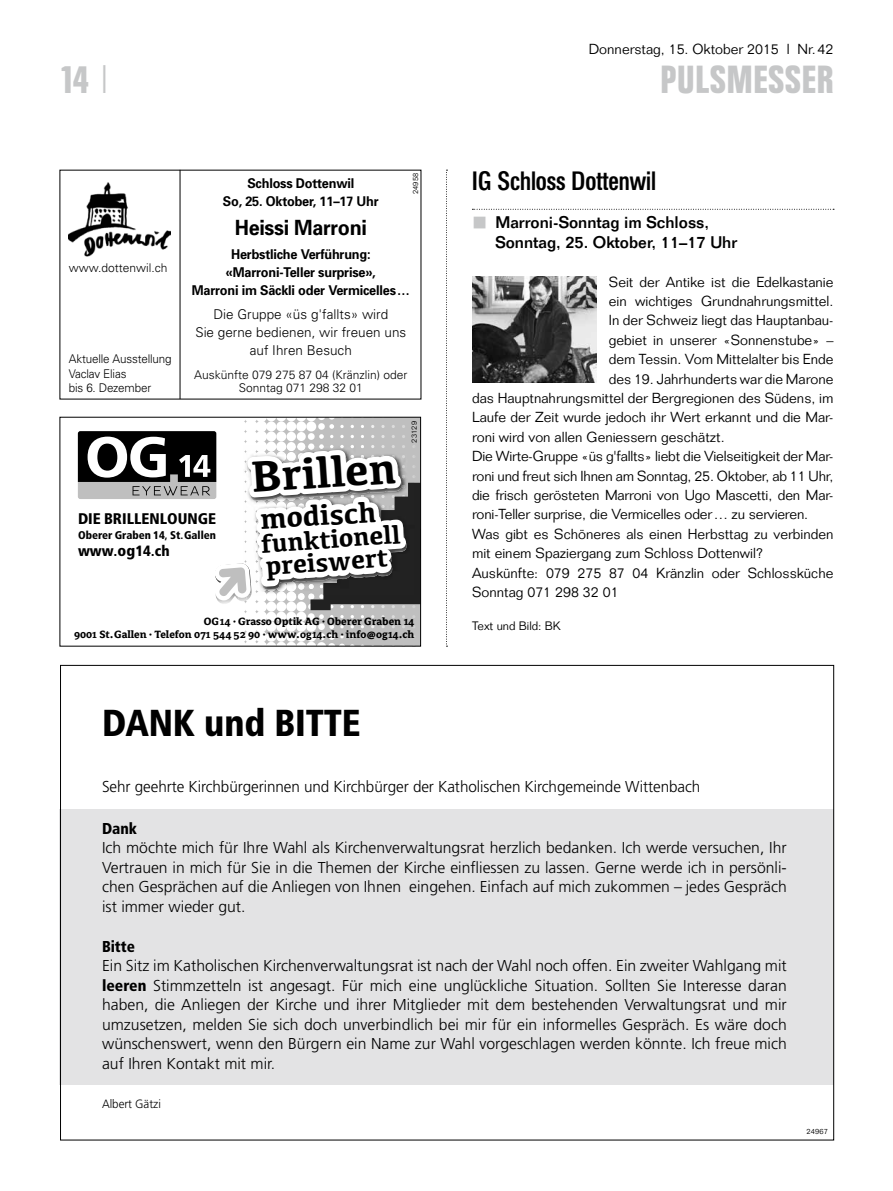
<style>
.page{position:relative;width:893px;height:1191px;background:#fff}
.page>*{position:absolute;margin:0;border:0;box-sizing:border-box;transform-origin:0 0}
.t1{font:700 45.15px "Kefa";color:#000}
.t2{font:700 39px "Folio Condensed BQ";letter-spacing:.03em;color:#c6c7c8}
.t3{font:900 condensed 37.5px "Frutiger LT Std";letter-spacing:-.005em;color:#000}
.t4{font:700 29.85px "Kefa";color:#000}
.t5{font:700 27px "Kefa";color:#000}
.t6{font:700 26.85px "Kefa";color:#000}
.t7{font:500 26.25px "Folio Condensed BQ";color:#000}
.t8{font:700 21px "Univers";letter-spacing:-.015em;color:#000;scale:.94 1}
.t9{font:500 16.5px/19.4px "Folio";color:#000}
.t10{font:300 15.75px/19.5px "Frutiger LT Std";color:#000;text-align:justify}
.t11{font:900 condensed 15.75px "Frutiger LT Std";letter-spacing:-.005em;color:#000}
.t12{font:900 condensed 15.45px "Frutiger LT Std";color:#000}
.t13{font:900 condensed 14.85px "Frutiger LT Std";color:#000}
.t14{font:300 14.25px "Folio";color:#000}
.t15{font:700 13.5px/18px "Univers";letter-spacing:-.015em;color:#000;text-align:center;scale:.94 1}
.t16{font:300 13.5px/18px "Univers";color:#000;text-align:center}
.t17{font:300 12px/14.4px "Univers";color:#000;text-align:center}
.t18{font:300 12px "Folio";color:#000}
.t19{font:300 12px "Frutiger LT Std";letter-spacing:-.005em;color:#000}
.t20{font:700 11.7px/13.2px "Avance";color:#000;text-align:right}
.t21{font:900 condensed 11.25px "Frutiger LT Std";color:#000}
.t22{font:300 7.5px "Folio";letter-spacing:.02em;color:#000}
.s1{font-family:"Folio";font-weight:300}
.s2{font-weight:700}
.s3{font-weight:700;font-size:15.45px}
.s4{font-size:15.45px}
.s5{font-weight:900;font-stretch:condensed}
</style>
<div class="page">
<svg style="left:446px;top:170px;width:1px;height:477px"></svg>
<svg style="left:472px;top:209px;width:362px;height:1px"></svg>
<img style="left:472px;top:276px;width:124px;height:107px">
<svg style="left:77px;top:419px;width:342px;height:225px"></svg>
<div style="left:60px;top:417px;width:361px;height:229px;border:1px solid #000"></div>
<hr style="left:180px;top:170px;width:1px;height:229px;background:#000">
<img style="left:69px;top:182px;width:102px;height:75px">
<div style="left:60px;top:809px;width:774px;height:276px;background:#e3e3e4"></div>
<h2 class="t2" style="left:60px;top:58px;width:51px">14 <span class="s1">|</span></h2>
<p class="t17" style="left:69px;top:260px;width:100px">www.dottenwil.ch</p>
<p class="t17" style="left:69px;top:352px;width:104px;text-align:left">Aktuelle Ausstellung<br>Vaclav Elias<br>bis 6. Dezember</p>
<p class="t22" style="left:411px;top:194px;width:23px;rotate:-90deg">24958</p>
<p class="t15" style="left:223px;top:174px;width:167px">Schloss Dottenwil<br>So, 25. Oktober, 11–17 Uhr</p>
<h3 class="t8" style="left:235px;top:214px;width:142px">Heissi Marroni</h3>
<p class="t15" style="left:192px;top:245px;width:234px">Herbstliche Verführung: «Marroni-Teller surprise»,<br>Marroni im Säckli oder Vermicelles…</p>
<p class="t16" style="left:195px;top:305px;width:212px">Die Gruppe «üs g'fallts» wird<br>Sie gerne bedienen, wir freuen uns auf Ihren Besuch</p>
<p class="t17" style="left:194px;top:368px;width:215px;line-height:13.5px">Auskünfte 079 275 87 04 (Kränzlin) oder<br>Sonntag 071 298 32 01</p>
<h1 class="t1" style="left:249px;top:447px;width:147px;rotate:-4deg">Brillen</h1>
<p class="t22" style="left:410px;top:442px;width:23px;rotate:-90deg">23129</p>
<p class="t12" style="left:78px;top:510px;width:140px">DIE BRILLENLOUNGE</p>
<p class="t21" style="left:78px;top:529px;width:139px">Oberer Graben 14<span class="s2">,</span> St<span class="s2">.</span>Gallen</p>
<p class="t13" style="left:78px;top:542px;width:93px">www<span class="s3">.</span><span class="s4">og</span>14<span class="s3">.</span>ch</p>
<h3 class="t4" style="left:259px;top:498px;width:118px;rotate:-3deg">modisch</h3>
<h3 class="t6" style="left:260px;top:526px;width:141px;rotate:-4deg">funktionell</h3>
<h3 class="t5" style="left:265px;top:548px;width:124px;rotate:-4deg">preiswert</h3>
<p class="t20" style="left:74px;top:614px;width:342px">OG14 · Grasso Optik AG · Oberer Graben 14<br>9001 St.Gallen · Telefon 071 544 52 90 · www.og14.ch · info@og14.ch</p>
<h3 class="t3" style="left:102px;top:700px;width:260px">DANK und BITTE</h3>
<p class="t14" style="left:589px;top:40px;width:246px">Donnerstag, 15. Oktober 2015 l Nr.42</p>
<h2 class="t2" style="left:661px;top:58px;width:174px">PULSMESSER</h2>
<h3 class="t7" style="left:472px;top:166px;width:185px">IG Schloss Dottenwil</h3>
<p class="t9" style="left:495px;top:213px;width:243px">Marroni-Sonntag im Schloss,<br>Sonntag, 25. Oktober, 11–17 Uhr</p>
<p class="t14" style="left:609px;top:273px;width:226px">Seit der Antike ist die Edelkastanie</p>
<p class="t14" style="left:609px;top:292px;width:226px">ein wichtiges Grundnahrungsmittel.</p>
<p class="t14" style="left:609px;top:312px;width:226px">In der Schweiz liegt das Hauptanbau-</p>
<p class="t14" style="left:609px;top:331px;width:226px">gebiet in unserer «Sonnenstube» –</p>
<p class="t14" style="left:609px;top:350px;width:226px">dem Tessin. Vom Mittelalter bis Ende</p>
<p class="t14" style="left:609px;top:370px;width:226px">des 19. Jahrhunderts war die Marone</p>
<p class="t14" style="left:472px;top:389px;width:363px">das Hauptnahrungsmittel der Bergregionen des Südens, im</p>
<p class="t14" style="left:472px;top:409px;width:363px">Laufe der Zeit wurde jedoch ihr Wert erkannt und die Mar-</p>
<p class="t14" style="left:472px;top:428px;width:254px">roni wird von allen Geniessern geschätzt.</p>
<p class="t14" style="left:472px;top:447px;width:363px">Die Wirte-Gruppe «üs g'fallts» liebt die Vielseitigkeit der Mar-</p>
<p class="t14" style="left:472px;top:467px;width:363px">roni und freut sich Ihnen am Sonntag, 25. Oktober, ab 11 Uhr,</p>
<p class="t14" style="left:472px;top:486px;width:363px">die frisch gerösteten Marroni von Ugo Mascetti, den Mar-</p>
<p class="t14" style="left:472px;top:506px;width:338px">roni-Teller surprise, die Vermicelles oder… zu servieren.</p>
<p class="t14" style="left:472px;top:525px;width:363px">Was gibt es Schöneres als einen Herbsttag zu verbinden</p>
<p class="t14" style="left:472px;top:544px;width:292px">mit einem Spaziergang zum Schloss Dottenwil?</p>
<p class="t14" style="left:472px;top:564px;width:363px">Auskünfte: 079 275 87 04 Kränzlin oder Schlossküche</p>
<p class="t14" style="left:472px;top:583px;width:148px">Sonntag 071 298 32 01</p>
<p class="t18" style="left:472px;top:618px;width:90px">Text und Bild: BK</p>
<p class="t10" style="left:102px;top:776px;width:600px">Sehr geehrte Kirchbürgerinnen und Kirchbürger der Katholischen Kirchgemeinde Wittenbach</p>
<p class="t11" style="left:102px;top:819px;width:36px">Dank</p>
<p class="t10" style="left:102px;top:838px;width:686px">Ich möchte mich für Ihre Wahl als Kirchenverwaltungsrat herzlich bedanken. Ich werde versuchen, Ihr Vertrauen in mich für Sie in die Themen der Kirche einfliessen zu lassen. Gerne werde ich in persönli&shy;chen Gesprächen auf die Anliegen von Ihnen eingehen. Einfach auf mich zukommen – jedes Gespräch ist immer wieder gut.</p>
<p class="t11" style="left:102px;top:936px;width:34px">Bitte</p>
<p class="t10" style="left:102px;top:956px;width:686px">Ein Sitz im Katholischen Kirchenverwaltungsrat ist nach der Wahl noch offen. Ein zweiter Wahlgang mit <span class="s5">leeren</span> Stimmzetteln ist angesagt. Für mich eine unglückliche Situation. Sollten Sie Interesse daran haben, die Anliegen der Kirche und ihrer Mitglieder mit dem bestehenden Verwaltungsrat und mir umzusetzen, melden Sie sich doch unverbindlich bei mir für ein informelles Gespräch. Es wäre doch wünschenswert, wenn den Bürgern ein Name zur Wahl vorgeschlagen werden könnte. Ich freue mich auf Ihren Kontakt mit mir.</p>
<p class="t19" style="left:102px;top:1096px;width:60px">Albert Gätzi</p>
<p class="t22" style="left:807px;top:1126px;width:23px">24967</p>
</div>
